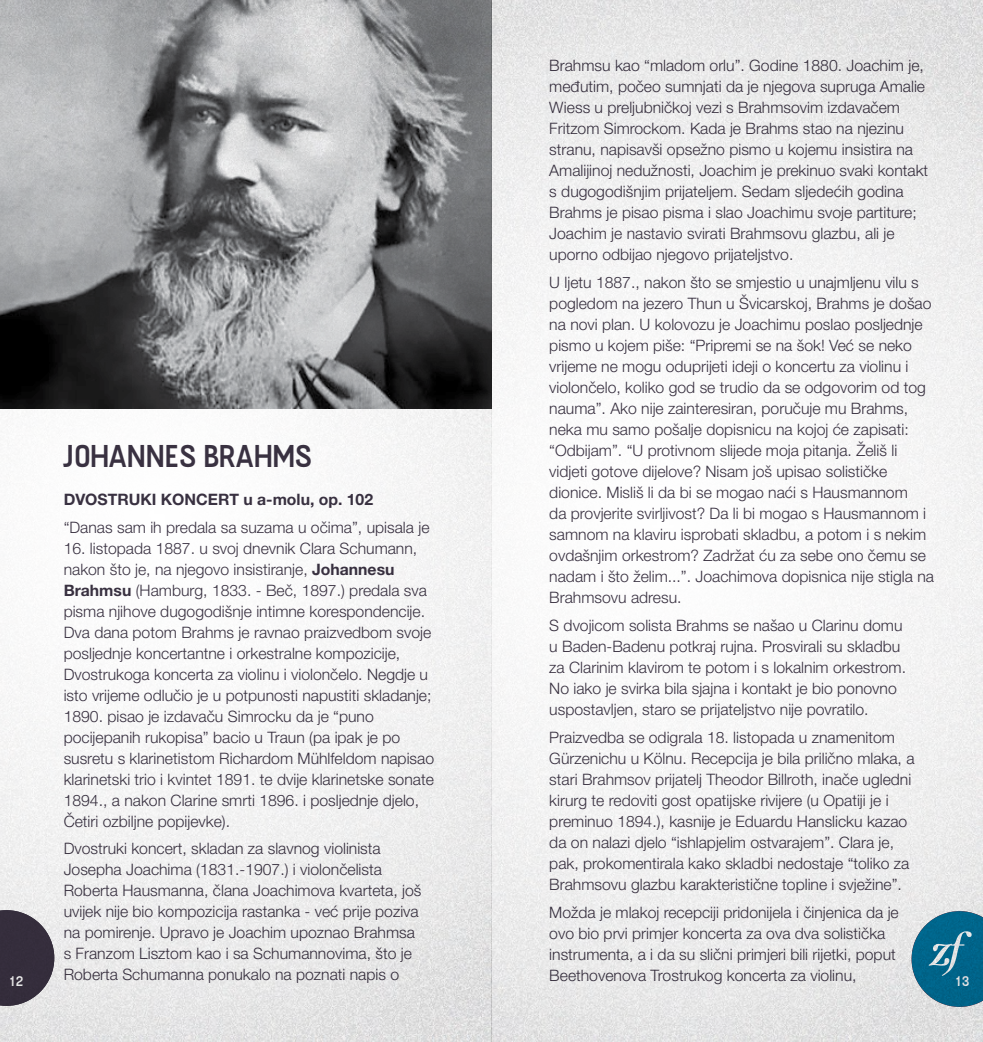
<style>
.page{position:relative;width:983px;height:1042px;background:#fff}
.page>*{position:absolute;margin:0;border:0;box-sizing:border-box;transform-origin:0 0}
.t1{font:300 31.5px "Fuji";letter-spacing:-.035em;color:#3a3242}
.t2{font:300 15.75px/21px "Helvetica Neue LT Pro";color:#3a3242}
.t3{font:700 15.75px "Helvetica Neue LT Pro";color:#3a3242}
.t4{font:300 15.75px "Fuji";color:#fff}
.t5{font:300 14px "Fuji";color:#fff}
.s1{font-weight:700}
</style>
<div class="page">
<img style="left:0;top:0;width:982px;height:1042px">
<p class="t2" style="left:549px;top:54px;width:380px">Brahmsu kao “mladom orlu”. Godine 1880. Joachim je, međutim, počeo sumnjati da je njegova supruga Amalie Wiess u preljubničkoj vezi s Brahmsovim izdavačem Fritzom Simrockom. Kada je Brahms stao na njezinu stranu, napisavši opsežno pismo u kojemu insistira na Amalijinoj nedužnosti, Joachim je prekinuo svaki kontakt s dugogodišnjim prijateljem. Sedam sljedećih godina Brahms je pisao pisma i slao Joachimu svoje partiture; Joachim je nastavio svirati Brahmsovu glazbu, ali je uporno odbijao njegovo prijateljstvo.</p>
<p class="t2" style="left:549px;top:271px;width:386px">U ljetu 1887., nakon što se smjestio u unajmljenu vilu s pogledom na jezero Thun u Švicarskoj, Brahms je došao na novi plan. U kolovozu je Joachimu poslao posljednje pismo u kojem piše: “Pripremi se na šok! Već se neko vrijeme ne mogu oduprijeti ideji o koncertu za violinu i violončelo, koliko god se trudio da se odgovorim od tog nauma”. Ako nije zainteresiran, poručuje mu Brahms, neka mu samo pošalje dopisnicu na kojoj će zapisati: “Odbijam”. “U protivnom slijede moja pitanja. Želiš li vidjeti gotove dijelove? Nisam još upisao solističke dionice. Misliš li da bi se mogao naći s Hausmannom<br>da provjerite svirljivost? Da li bi mogao s Hausmannom i samnom na klaviru isprobati skladbu, a potom i s nekim ovdašnjim orkestrom? Zadržat ću za sebe ono čemu se nadam i što želim...”. Joachimova dopisnica nije stigla na Brahmsovu adresu.</p>
<p class="t2" style="left:549px;top:614px;width:358px">S dvojicom solista Brahms se našao u Clarinu domu u Baden-Badenu potkraj rujna. Prosvirali su skladbu za Clarinim klavirom te potom i s lokalnim orkestrom.<br>No iako je svirka bila sjajna i kontakt je bio ponovno uspostavljen, staro se prijateljstvo nije povratilo.</p>
<p class="t2" style="left:549px;top:726px;width:366px">Praizvedba se odigrala 18. listopada u znamenitom Gürzenichu u Kölnu. Recepcija je bila prilično mlaka, a stari Brahmsov prijatelj Theodor Billroth, inače ugledni kirurg te redoviti gost opatijske rivijere (u Opatiji je i preminuo 1894.), kasnije je Eduardu Hanslicku kazao da on nalazi djelo “ishlapjelim ostvarajem”. Clara je, pak, prokomentirala kako skladbi nedostaje “toliko za Brahmsovu glazbu karakteristične topline i svježine”.</p>
<p class="t2" style="left:549px;top:901px;width:351px">Možda je mlakoj recepciji pridonijela i činjenica da je ovo bio prvi primjer koncerta za ova dva solistička instrumenta, a i da su slični primjeri bili rijetki, poput Beethovenova Trostrukog koncerta za violinu,</p>
<h1 class="t1" style="left:62px;top:436px;width:252px">JOHANNES BRAHMS</h1>
<p class="t3" style="left:64px;top:489px;width:311px">DVOSTRUKI KONCERT u a-molu, op. 102</p>
<p class="t2" style="left:64px;top:516px;width:367px">“Danas sam ih predala sa suzama u očima”, upisala je</p>
<p class="t2" style="left:64px;top:537px;width:372px">16. listopada 1887. u svoj dnevnik Clara Schumann, nakon što je, na njegovo insistiranje, <span class="s1">Johannesu Brahmsu</span> (Hamburg, 1833. - Beč, 1897.) predala sva pisma njihove dugogodišnje intimne korespondencije.<br>Dva dana potom Brahms je ravnao praizvedbom svoje posljednje koncertantne i orkestralne kompozicije, Dvostrukoga koncerta za violinu i violončelo. Negdje u isto vrijeme odlučio je u potpunosti napustiti skladanje; 1890. pisao je izdavaču Simrocku da je “puno pocijepanih rukopisa” bacio u Traun (pa ipak je po susretu s klarinetistom Richardom Mühlfeldom napisao klarinetski trio i kvintet 1891. te dvije klarinetske sonate 1894., a nakon Clarine smrti 1896. i posljednje djelo, Četiri ozbiljne popijevke).</p>
<p class="t2" style="left:64px;top:838px;width:359px">Dvostruki koncert, skladan za slavnog violinista Josepha Joachima (1831.-1907.) i violončelista Roberta Hausmanna, člana Joachimova kvarteta, još uvijek nije bio kompozicija rastanka - već prije poziva na pomirenje. Upravo je Joachim upoznao Brahmsa s Franzom Lisztom kao i sa Schumannovima, što je Roberta Schumanna ponukalo na poznati napis o</p>
<p class="t5" style="left:10px;top:972px;width:16px">12</p>
<p class="t4" style="left:953px;top:972px;width:17px">13</p>
<p class="t5" style="left:955px;top:972px;width:16px">13</p>
</div>
